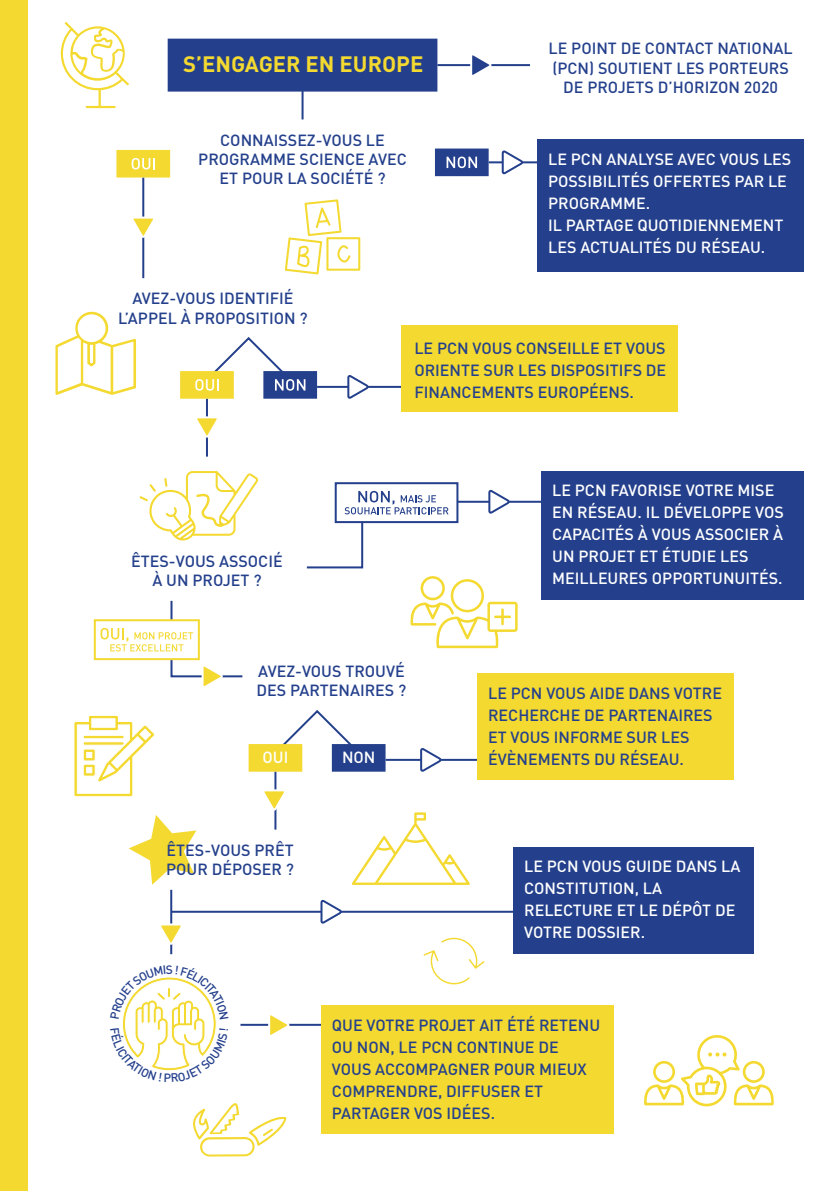
<style>
.page{position:relative;width:840px;height:1191px;background:#fff}
.page>*{position:absolute;margin:0;border:0;box-sizing:border-box;transform-origin:0 0}
.t1{font:700 22px "DIN Pro";color:#f4d930}
.t2{font:500 16px/22px "DIN Pro";color:#24408c;text-align:center}
.t3{font:500 16px/22px "DIN Pro";color:#fff}
.t4{font:500 12px "DIN Pro";color:#24408c}
</style>
<div class="page">
<svg style="left:61px;top:22px;width:68px;height:86px"></svg>
<hr style="left:437px;top:64px;width:92px;height:2px;background:#24408c">
<div style="left:167px;top:39px;width:270px;height:53px;background:#24408c"></div>
<svg style="left:410px;top:576px;width:107px;height:72px"></svg>
<svg style="left:351px;top:812px;width:118px;height:73px"></svg>
<svg style="left:55px;top:312px;width:81px;height:83px"></svg>
<svg style="left:284px;top:199px;width:76px;height:75px"></svg>
<svg style="left:139px;top:471px;width:119px;height:69px"></svg>
<div style="left:116px;top:150px;width:54px;height:27px;background:#f4d930"></div>
<svg style="left:131px;top:158px;width:24px;height:11px"></svg>
<div style="left:434px;top:148px;width:54px;height:28px;background:#24408c"></div>
<svg style="left:446px;top:157px;width:31px;height:11px"></svg>
<hr style="left:488px;top:161px;width:49px;height:2px;background:#24408c">
<hr style="left:142px;top:178px;width:2px;height:100px;background:#24408c">
<div style="left:180px;top:371px;width:54px;height:28px;background:#f4d930"></div>
<div style="left:263px;top:371px;width:54px;height:28px;background:#24408c"></div>
<svg style="left:195px;top:337px;width:110px;height:54px"></svg>
<hr style="left:317px;top:386px;width:84px;height:2px;background:#24408c">
<hr style="left:206px;top:399px;width:2px;height:57px;background:#24408c">
<div style="left:401px;top:325px;width:276px;height:86px;background:#f4d930"></div>
<svg style="left:306px;top:523px;width:58px;height:46px"></svg>
<div style="left:334px;top:482px;width:124px;height:41px;border:2px solid #24408c"></div>
<svg style="left:344px;top:491px;width:104px;height:23px"></svg>
<hr style="left:457px;top:501px;width:84px;height:2px;background:#24408c">
<div style="left:541px;top:471px;width:262px;height:128px;background:#24408c"></div>
<div style="left:94px;top:619px;width:106px;height:41px;border:2px solid #f4d930"></div>
<svg style="left:283px;top:710px;width:69px;height:43px"></svg>
<div style="left:248px;top:744px;width:54px;height:27px;background:#f4d930"></div>
<div style="left:331px;top:744px;width:54px;height:27px;background:#24408c"></div>
<hr style="left:385px;top:759px;width:92px;height:2px;background:#24408c">
<hr style="left:274px;top:772px;width:2px;height:57px;background:#24408c">
<div style="left:477px;top:673px;width:256px;height:106px;background:#f4d930"></div>
<svg style="left:129px;top:815px;width:67px;height:69px"></svg>
<hr style="left:170px;top:889px;width:2px;height:65px;background:#24408c">
<div style="left:513px;top:847px;width:240px;height:106px;background:#24408c"></div>
<hr style="left:172px;top:910px;width:341px;height:2px;background:#24408c">
<svg style="left:74px;top:715px;width:80px;height:82px"></svg>
<hr style="left:301px;top:87px;width:2px;height:32px;background:#24408c">
<svg style="left:500px;top:151px;width:23px;height:24px"></svg>
<svg style="left:133px;top:215px;width:20px;height:23px"></svg>
<svg style="left:346px;top:375px;width:23px;height:24px"></svg>
<svg style="left:487px;top:490px;width:23px;height:24px"></svg>
<svg style="left:419px;top:748px;width:23px;height:24px"></svg>
<svg style="left:319px;top:900px;width:23px;height:24px"></svg>
<svg style="left:197px;top:416px;width:20px;height:22px"></svg>
<svg style="left:264px;top:788px;width:20px;height:23px"></svg>
<svg style="left:100px;top:600px;width:143px;height:87px"></svg>
<svg style="left:161px;top:922px;width:20px;height:23px"></svg>
<hr style="left:240px;top:1023px;width:81px;height:2px;background:#24408c">
<svg style="left:267px;top:1015px;width:23px;height:20px"></svg>
<div style="left:321px;top:1005px;width:292px;height:128px;background:#f4d930"></div>
<svg style="left:644px;top:1035px;width:130px;height:71px"></svg>
<svg style="left:423px;top:937px;width:61px;height:47px"></svg>
<svg style="left:193px;top:1103px;width:93px;height:53px"></svg>
<div style="left:0;top:0;width:28px;height:1191px;background:#f4d930"></div>
<div style="left:537px;top:139px;width:266px;height:132px;background:#24408c"></div>
<svg style="left:469px;top:55px;width:23px;height:20px"></svg>
<svg style="left:122px;top:977px;width:95px;height:94px"></svg>
<h1 class="t1" style="left:183px;top:49px;width:242px">S’ENGAGER EN EUROPE</h1>
<p class="t2" style="left:198px;top:130px;width:210px;line-height:19.2px">CONNAISSEZ-VOUS LE<br>PROGRAMME SCIENCE AVEC<br>ET POUR LA SOCIÉTÉ ?</p>
<p class="t2" style="left:118px;top:288px;width:191px;line-height:19.2px">AVEZ-VOUS IDENTIFIÉ<br>L’APPEL À PROPOSITION ?</p>
<p class="t2" style="left:548px;top:38px;width:245px;line-height:19.2px">LE POINT DE CONTACT NATIONAL (PCN) SOUTIENT LES PORTEURS<br>DE PROJETS D’HORIZON 2020</p>
<p class="t3" style="left:548px;top:148px;width:244px">LE PCN ANALYSE AVEC VOUS LES<br>POSSIBILITÉS OFFERTES PAR LE<br>PROGRAMME.<br>IL PARTAGE QUOTIDIENNEMENT<br>LES ACTUALITÉS DU RÉSEAU.</p>
<p class="t2" style="left:414px;top:336px;width:253px;text-align:justify">LE PCN VOUS CONSEILLE ET VOUS ORIENTE SUR LES DISPOSITIFS DE FINANCEMENTS EUROPÉENS.</p>
<p class="t2" style="left:131px;top:551px;width:153px;line-height:19.2px">ÊTES-VOUS ASSOCIÉ<br>À UN PROJET ?</p>
<p class="t2" style="left:256px;top:660px;width:151px;line-height:19.2px;text-align:left">AVEZ-VOUS TROUVÉ<br>DES PARTENAIRES ?</p>
<p class="t3" style="left:262px;top:745px;width:27px">OUI</p>
<p class="t3" style="left:342px;top:745px;width:35px">NON</p>
<p class="t2" style="left:166px;top:839px;width:129px;line-height:19.2px;text-align:left">ÊTES-VOUS PRÊT<br>POUR DÉPOSER ?</p>
<p class="t4" style="left:166px;top:961px;width:9px">S</p>
<p class="t3" style="left:552px;top:478px;width:233px">LE PCN FAVORISE VOTRE MISE<br>EN RÉSEAU. IL DÉVELOPPE VOS<br>CAPACITÉS À VOUS ASSOCIER À<br>UN PROJET ET ÉTUDIE LES<br>MEILLEURES OPPORTUNUITÉS.</p>
<p class="t2" style="left:488px;top:681px;width:235px;text-align:left">LE PCN VOUS AIDE DANS VOTRE<br>RECHERCHE DE PARTENAIRES<br>ET VOUS INFORME SUR LES<br>ÉVÈNEMENTS DU RÉSEAU.</p>
<p class="t3" style="left:524px;top:855px;width:217px">LE PCN VOUS GUIDE DANS LA<br>CONSTITUTION, LA<br>RELECTURE ET LE DÉPÔT DE<br>VOTRE DOSSIER.</p>
<p class="t2" style="left:332px;top:1014px;width:270px;text-align:left">QUE VOTRE PROJET AIT ÉTÉ RETENU<br>OU NON, LE PCN CONTINUE DE<br>VOUS ACCOMPAGNER POUR MIEUX<br>COMPRENDRE, DIFFUSER ET<br>PARTAGER VOS IDÉES.</p>
</div>
